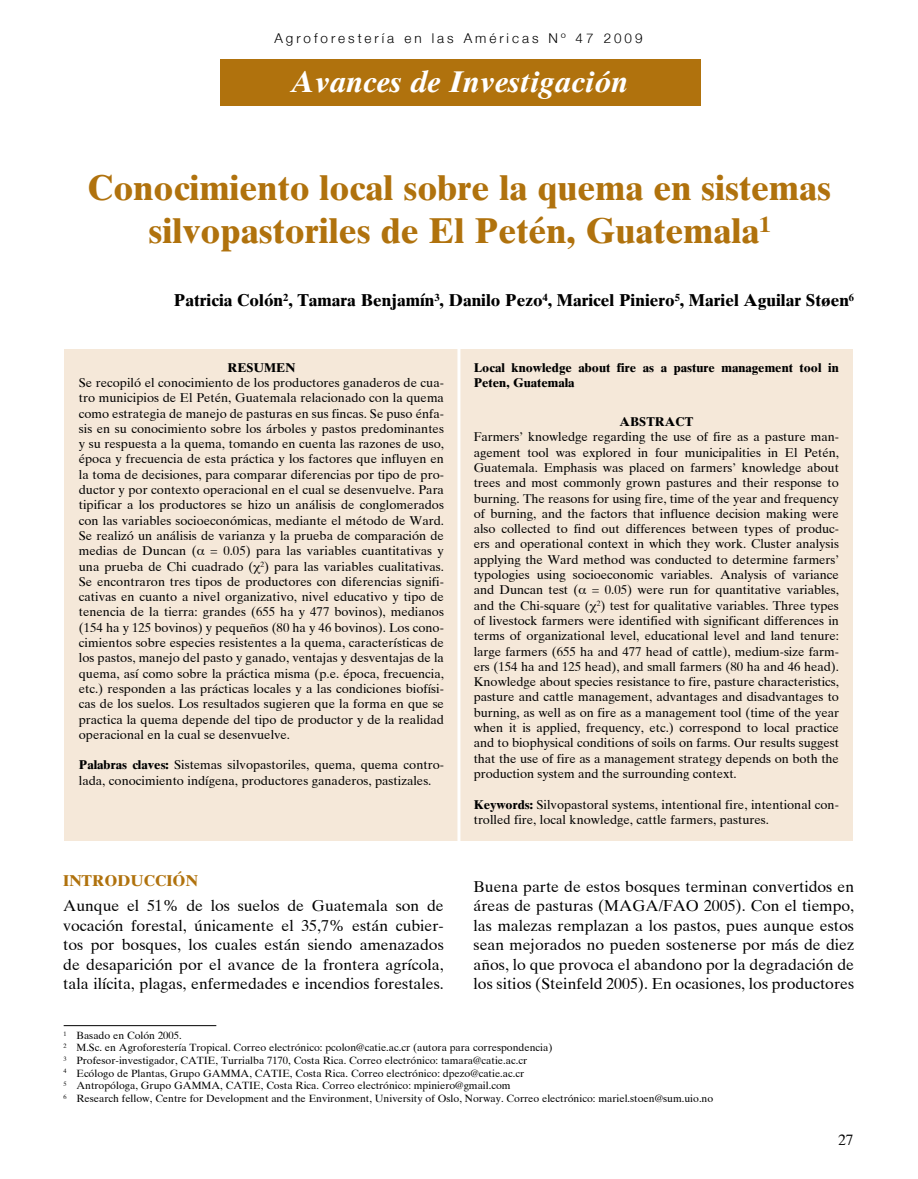
<style>
.page{position:relative;width:918px;height:1179px;background:#fff}
.page>*{position:absolute;margin:0;border:0;box-sizing:border-box;transform-origin:0 0}
.t1{font:700 36px/43.2px "Times Ten";color:#b0720d;text-align:center}
.t2{font:italic 700 30px "Times Ten";color:#fff}
.t3{font:700 17.25px "Times Ten";color:#000}
.t4{font:15.75px/19.5px "Times Ten";color:#000;text-align:justify}
.t5{font:700 15.75px "Times Ten";color:#b0720d}
.t6{font:15px "Times Ten";color:#000}
.t7{font:300 13.5px "Helvetica Neue";letter-spacing:.22em;color:#000}
.t8{font:12.75px/15.3px "Times Ten";color:#000;text-align:justify}
.t9{font:700 12.75px/15.3px "Times Ten";color:#000}
.t10{font:10.5px/12.6px "Times Ten";color:#000}
.s1{font-weight:700}
</style>
<div class="page">
<div style="left:220px;top:60px;width:480px;height:46px;background:#b0720d"></div>
<div style="left:64px;top:349px;width:789px;height:492px;background:#f5e8d9"></div>
<hr style="left:64px;top:1025px;width:152px;height:1px;background:#000">
<hr style="left:457px;top:347px;width:3px;height:502px;background:#fff">
<p class="t7" style="left:274px;top:30px;width:370px">Agroforestería en las Américas Nº 47 2009</p>
<h2 class="t2" style="left:291px;top:64px;width:338px">Avances de Investigación</h2>
<h1 class="t1" style="left:88px;top:165px;width:745px">Conocimiento local sobre la quema en sistemas silvopastoriles de El Petén, Guatemala<sup>1</sup></h1>
<h3 class="t3" style="left:174px;top:290px;width:682px">Patricia Colón<sup>2</sup>, Tamara Benjamín<sup>3</sup>, Danilo Pezo<sup>4</sup>, Maricel Piniero<sup>5</sup>, Mariel Aguilar Støen<sup>6</sup></h3>
<p class="t9" style="left:227px;top:359px;width:69px">RESUMEN</p>
<p class="t8" style="left:79px;top:375px;width:367px">Se recopiló el conocimiento de los productores ganaderos de cua&shy;tro municipios de El Petén, Guatemala relacionado con la quema como estrategia de manejo de pasturas en sus fincas. Se puso énfa&shy;sis en su conocimiento sobre los árboles y pastos predominantes y su respuesta a la quema, tomando en cuenta las razones de uso, época y frecuencia de esta práctica y los factores que influyen en la toma de decisiones, para comparar diferencias por tipo de pro&shy;ductor y por contexto operacional en el cual se desenvuelve. Para tipificar a los productores se hizo un análisis de conglomerados con las variables socioeconómicas, mediante el método de Ward.<br>Se realizó un análisis de varianza y la prueba de comparación de medias de Duncan ( = 0.05) para las variables cuantitativas y una prueba de Chi cuadrado ( <sup>2</sup>) para las variables cualitativas.<br>Se encontraron tres tipos de productores con diferencias signifi&shy;cativas en cuanto a nivel organizativo, nivel educativo y tipo de tenencia de la tierra: grandes (655 ha y 477 bovinos), medianos (154 ha y 125 bovinos) y pequeños (80 ha y 46 bovinos). Los cono&shy;cimientos sobre especies resistentes a la quema, características de los pastos, manejo del pasto y ganado, ventajas y desventajas de la quema, así como sobre la práctica misma (p.e. época, frecuencia, etc.) responden a las prácticas locales y a las condiciones biofísi&shy;cas de los suelos. Los resultados sugieren que la forma en que se practica la quema depende del tipo de productor y de la realidad operacional en la cual se desenvuelve.</p>
<p class="t8" style="left:79px;top:757px;width:367px"><span class="s1">Palabras claves:</span> Sistemas silvopastoriles, quema, quema contro&shy;lada, conocimiento indígena, productores ganaderos, pastizales.</p>
<p class="t9" style="left:474px;top:359px;width:367px">Local knowledge about fire as a pasture management tool in<br>Peten, Guatemala</p>
<p class="t9" style="left:619px;top:414px;width:75px">ABSTRACT</p>
<p class="t8" style="left:474px;top:429px;width:367px">Farmers’ knowledge regarding the use of fire as a pasture man&shy;agement tool was explored in four municipalities in El Petén, Guatemala. Emphasis was placed on farmers’ knowledge about trees and most commonly grown pastures and their response to burning. The reasons for using fire, time of the year and frequency of burning, and the factors that influence decision making were also collected to find out differences between types of produc&shy;ers and operational context in which they work. Cluster analysis applying the Ward method was conducted to determine farmers’ typologies using socioeconomic variables. Analysis of variance and Duncan test ( = 0.05) were run for quantitative variables, and the Chi-square ( <sup>2</sup>) test for qualitative variables. Three types of livestock farmers were identified with significant differences in terms of organizational level, educational level and land tenure: large farmers (655 ha and 477 head of cattle), medium-size farm&shy;ers (154 ha and 125 head), and small farmers (80 ha and 46 head).<br>Knowledge about species resistance to fire, pasture characteristics, pasture and cattle management, advantages and disadvantages to burning, as well as on fire as a management tool (time of the year when it is applied, frequency, etc.) correspond to local practice and to biophysical conditions of soils on farms. Our results suggest that the use of fire as a management strategy depends on both the production system and the surrounding context.</p>
<p class="t8" style="left:474px;top:796px;width:367px"><span class="s1">Keywords:</span> Silvopastoral systems, intentional fire, intentional con&shy;trolled fire, local knowledge, cattle farmers, pastures.</p>
<p class="t5" style="left:63px;top:871px;width:136px">INTRODUCCIÓN</p>
<p class="t4" style="left:63px;top:896px;width:382px">Aunque el 51% de los suelos de Guatemala son de vocación forestal, únicamente el 35,7% están cubier&shy;tos por bosques, los cuales están siendo amenazados de desaparición por el avance de la frontera agrícola, tala ilícita, plagas, enfermedades e incendios forestales.</p>
<p class="t4" style="left:474px;top:876px;width:382px">Buena parte de estos bosques terminan convertidos en áreas de pasturas (MAGA/FAO 2005). Con el tiempo, las malezas remplazan a los pastos, pues aunque estos sean mejorados no pueden sostenerse por más de diez años, lo que provoca el abandono por la degradación de los sitios (Steinfeld 2005). En ocasiones, los productores</p>
<p class="t10" style="left:64px;top:1029px;width:651px"><sup>1</sup> Basado en Colón 2005.<br><sup>2</sup> M.Sc. en Agroforestería Tropical. Correo electrónico: pcolon@catie.ac.cr (autora para correspondencia)<br><sup>3</sup> Profesor-investigador, CATIE, Turrialba 7170, Costa Rica. Correo electrónico: tamara@catie.ac.cr<br><sup>4</sup> Ecólogo de Plantas, Grupo GAMMA, CATIE, Costa Rica. Correo electrónico: dpezo@catie.ac.cr<br><sup>5</sup> Antropóloga, Grupo GAMMA, CATIE, Costa Rica. Correo electrónico: mpiniero@gmail.com<br><sup>6</sup> Research fellow, Centre for Development and the Environment, University of Oslo, Norway. Correo electrónico: mariel.stoen@sum.uio.no</p>
<p class="t6" style="left:838px;top:1131px;width:16px">27</p>
</div>
